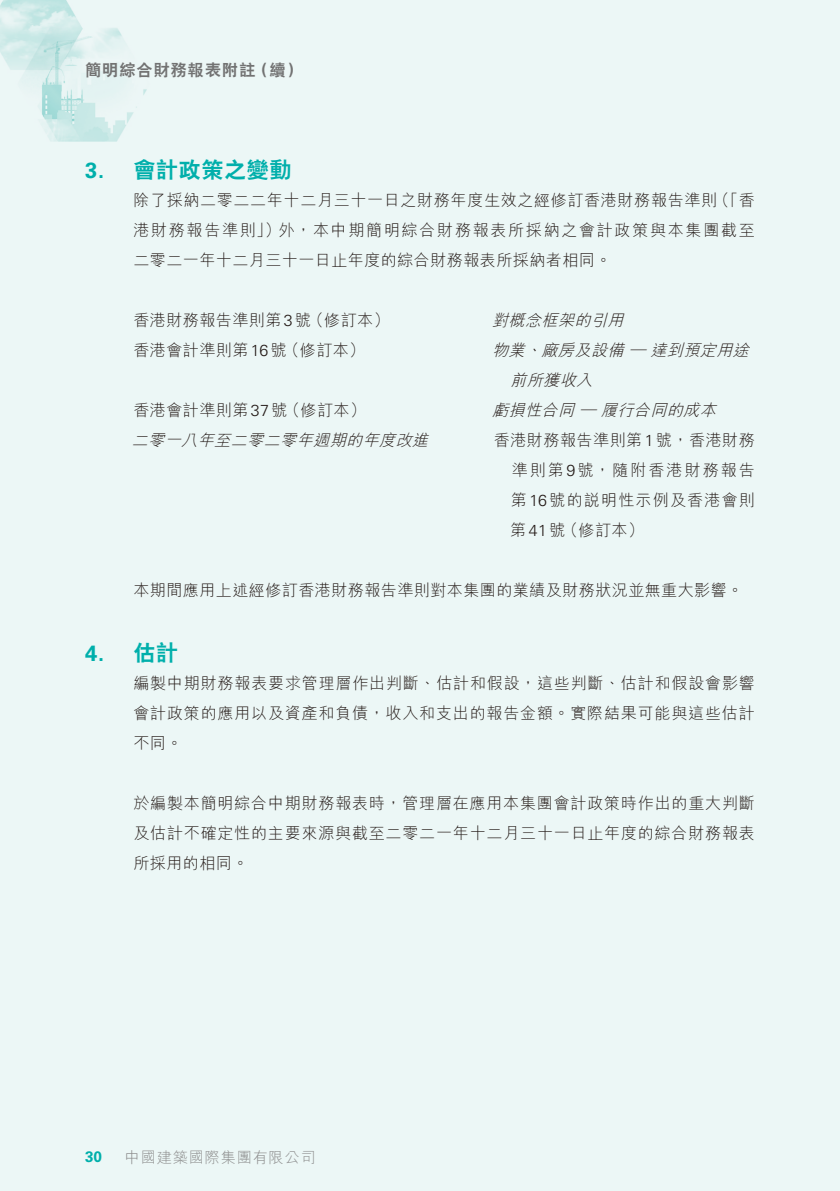
<style>
.page{position:relative;width:840px;height:1191px;background:#fff}
.page>*{position:absolute;margin:0;border:0;box-sizing:border-box;transform-origin:0 0}
.t1{font:800 22px "C Hei 2 HK";letter-spacing:.03em;color:#00afab}
.t2{font:700 22px "Univers LT Std";color:#00afab}
.t3{font:300 16px/30px "M Hei HK";letter-spacing:.04em;color:#231916;text-align:justify}
.t4{font:italic 300 16px/30px "M Hei HK";color:#231916}
.t5{font:800 16px "C Hei 2 HK";letter-spacing:.07em;color:#727272}
.t6{font:300 15.2px "M Hei HK";letter-spacing:.05em;color:#898989}
.t7{font:700 15.2px "Univers LT Std";color:#00afab}
.s1{font-family:"Univers LT Std";font-weight:700}
.s2{font-family:"Univers LT Std"}
.s3{font-family:"C Hei 2 HK";font-weight:800}
</style>
<div class="page">
<div style="left:0;top:0;width:838px;height:1191px;background:#ecf7f6"></div>
<img style="left:0;top:0;width:70px;height:7px">
<img style="left:0;top:7px;width:147px;height:135px">
<p class="t5" style="left:85px;top:62px;width:219px">簡明綜合財務報表附註（續）</p>
<h1 class="t1" style="left:85px;top:159px;width:208px"><span class="s1">3.</span> 會計政策之變動</h1>
<p class="t3" style="left:133px;top:185px;width:622px">除了採納二零二二年十二月三十一日之財務年度生效之經修訂香港財務報告準則（「香港財務報告準則」）外，本中期簡明綜合財務報表所採納之會計政策與本集團截至二零二一年十二月三十一日止年度的綜合財務報表所採納者相同。</p>
<p class="t3" style="left:133px;top:305px;width:258px">香港財務報告準則第<span class="s2">3</span>號（修訂本）</p>
<p class="t4" style="left:492px;top:305px;width:137px">對概念框架的引用</p>
<p class="t3" style="left:133px;top:335px;width:233px">香港會計準則第<span class="s2">16</span>號（修訂本）</p>
<p class="t4" style="left:510px;top:335px;width:244px;text-indent:-18px">物業、廠房及設備 — 達到預定用途前所獲收入</p>
<p class="t3" style="left:133px;top:395px;width:234px">香港會計準則第<span class="s2">37</span>號（修訂本）</p>
<p class="t4" style="left:492px;top:395px;width:229px">虧損性合同 — 履行合同的成本</p>
<p class="t4" style="left:132px;top:425px;width:302px">二零一八年至二零二零年週期的年度改進</p>
<p class="t3" style="left:510px;top:425px;width:246px;text-indent:-16px">香港財務報告準則第<span class="s2">1</span>號，香港財務準則第<span class="s2">9</span>號，隨附香港財務報告第<span class="s2">16</span>號的說明性示例及香港會則第<span class="s2">41</span>號（修訂本）</p>
<p class="t3" style="left:133px;top:575px;width:611px">本期間應用上述經修訂香港財務報告準則對本集團的業績及財務狀況並無重大影響。</p>
<h1 class="t2" style="left:85px;top:641px;width:94px">4. <span class="s3">估計</span></h1>
<p class="t3" style="left:133px;top:668px;width:622px">編製中期財務報表要求管理層作出判斷、估計和假設，這些判斷、估計和假設會影響會計政策的應用以及資產和負債，收入和支出的報告金額。實際結果可能與這些估計不同。</p>
<p class="t3" style="left:133px;top:788px;width:622px">於編製本簡明綜合中期財務報表時，管理層在應用本集團會計政策時作出的重大判斷及估計不確定性的主要來源與截至二零二一年十二月三十一日止年度的綜合財務報表所採用的相同。</p>
<p class="t7" style="left:85px;top:1147px;width:18px">30</p>
<p class="t6" style="left:125px;top:1149px;width:192px">中國建築國際集團有限公司</p>
</div>
